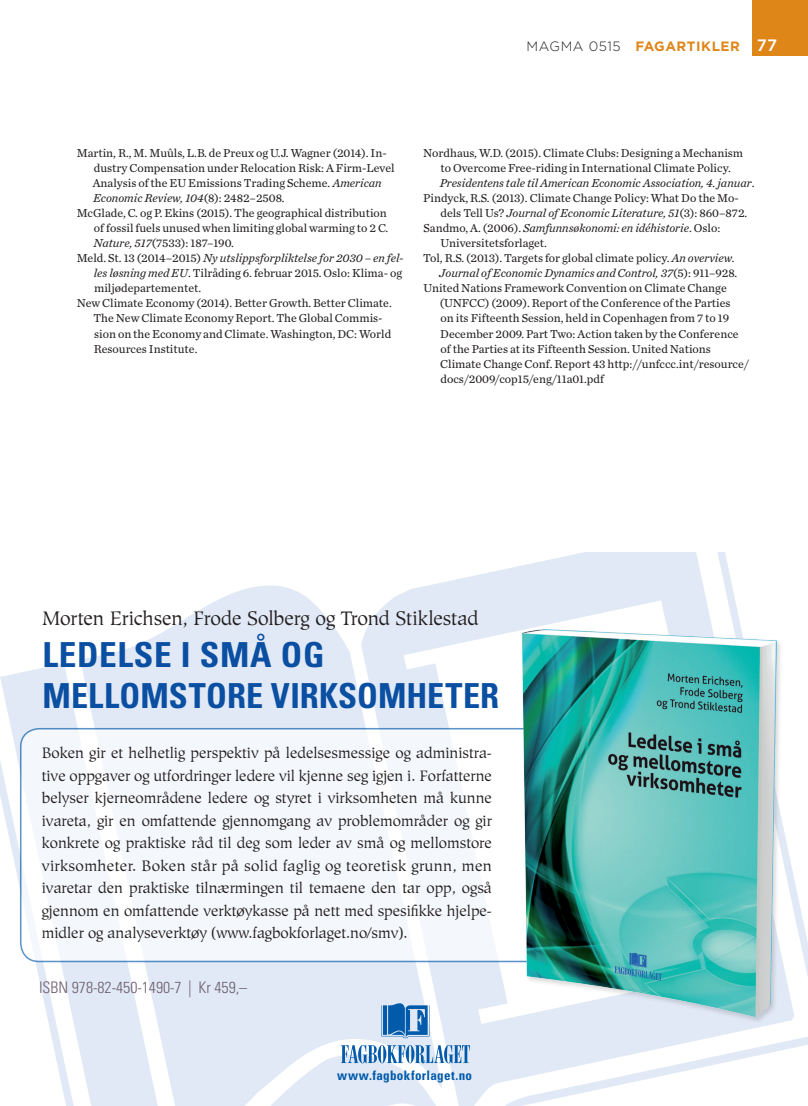
<style>
.page{position:relative;width:808px;height:1106px;background:#fff}
.page>*{position:absolute;margin:0;border:0;box-sizing:border-box;transform-origin:0 0}
.t1{font:700 condensed 34.5px/41.4px "Univers";letter-spacing:.015em;color:#0a4fa2}
.t2{font:19.5px "Hiroshige";letter-spacing:-.01em;color:#231f20}
.t3{font:300 condensed 15.9px "Univers";color:#6d5f6d}
.t4{font:15px/22.5px "Hiroshige";color:#231f20;text-align:justify}
.t5{font:700 13.5px "Gotham";letter-spacing:.04em;color:#df8619}
.t6{font:700 condensed 13.05px "Univers";letter-spacing:.025em;color:#015aaa}
.rf1l_f{font:12px/15px "Chronicle Text G2";color:#231f20}
.s1{font-weight:300;color:#231f20}
.s2{font-weight:500;font-size:16.5px;color:#fff}
.s3{font-style:italic}
.s4{font-size:16.8px;color:#7f7180}
</style>
<div class="page">
<div style="left:753px;top:0;width:55px;height:55px;background:#df8619"></div>
<svg style="left:80px;top:585px;width:281px;height:521px;fill:#e1e9f6"></svg>
<svg style="left:0;top:663px;width:167px;height:443px;fill:#e1e9f6"></svg>
<svg style="left:361px;top:552px;width:425px;height:554px;fill:#e1e9f6"></svg>
<svg style="left:381px;top:1003px;width:48px;height:35px;background:#4f8cc4"></svg>
<svg style="left:237px;top:1044px;width:233px;height:62px"></svg>
<div style="left:21px;top:728px;width:675px;height:233px;background:#f4f7fb;border-radius:18px"></div>
<div style="left:20px;top:728px;width:677px;height:234px;border:2px solid #015aaa;border-radius:18px"></div>
<img style="left:482px;top:589px;width:326px;height:460px">
<p class="t5" style="left:527px;top:37px;width:252px"><span class="s1">MAGMA 0515</span> FAGARTIKLER <span class="s2">77</span></p>
<p class="rf1l_f" style="left:93px;top:145px;width:303px;text-indent:-16px">Martin, R., M. Muûls, L.B. de Preux og U.J. Wagner (2014). In&shy;dustry Compensation under Relocation Risk: A Firm-Level Analysis of the EU Emissions Trading Scheme. <span class="s3">American Economic Review, 104</span>(8): 2482–2508.</p>
<p class="rf1l_f" style="left:93px;top:205px;width:296px;text-align:justify;text-indent:-17px">McGlade, C. og P. Ekins (2015). The geographical distribution of fossil fuels unused when limiting global warming to 2 C.<br><span class="s3">Nature, 517</span>(7533): 187–190.</p>
<p class="rf1l_f" style="left:94px;top:250px;width:311px;text-indent:-17px">Meld. St. 13 (2014–2015) <span class="s3">Ny utslippsforpliktelse for 2030 – en fel&shy;les løsning med EU</span>. Tilråding 6. februar 2015. Oslo: Klima- og miljødepartementet.</p>
<p class="rf1l_f" style="left:94px;top:295px;width:300px;text-indent:-17px">New Climate Economy (2014). Better Growth. Better Climate.<br>The New Climate Economy Report. The Global Commis&shy;sion on the Economy and Climate. Washington, DC: World Resources Institute.</p>
<p class="rf1l_f" style="left:440px;top:145px;width:316px;text-indent:-16px">Nordhaus, W.D. (2015). Climate Clubs: Designing a Mechanism to Overcome Free-riding in International Climate Policy.<br><span class="s3">Presidentens tale til American Economic Association, 4. januar</span>.</p>
<p class="rf1l_f" style="left:440px;top:190px;width:308px;text-indent:-17px">Pindyck, R.S. (2013). Climate Change Policy: What Do the Mo&shy;dels Tell Us? <span class="s3">Journal of Economic Literature, 51</span>(3): 860–872.</p>
<p class="rf1l_f" style="left:440px;top:220px;width:281px;text-indent:-17px">Sandmo, A. (2006). <span class="s3">Samfunnsøkonomi: en idéhistorie</span>. Oslo:<br>Universitetsforlaget.</p>
<p class="rf1l_f" style="left:423px;top:250px;width:316px;text-align:right">Tol, R.S. (2013). Targets for global climate policy. <span class="s3">An overview.<br>Journal of Economic Dynamics and Control, 37</span>(5): 911–928.</p>
<p class="rf1l_f" style="left:440px;top:280px;width:311px;text-indent:-16px">United Nations Framework Convention on Climate Change (UNFCC) (2009). Report of the Conference of the Parties<br>on its Fifteenth Session, held in Copenhagen from 7 to 19<br>December 2009. Part Two: Action taken by the Conference of the Parties at its Fifteenth Session. United Nations Climate Change Conf. Report 43 http://unfccc.int/resource/ docs/2009/cop15/eng/11a01.pdf</p>
<h2 class="t2" style="left:42px;top:607px;width:437px">Morten Erichsen, Frode Solberg og Trond Stiklestad</h2>
<h1 class="t1" style="left:42px;top:633px;width:458px">LEDELSE I SMÅ OG<br>MELLOMSTORE VIRKSOMHETER</h1>
<p class="t4" style="left:42px;top:741px;width:452px">Boken gir et helhetlig perspektiv på ledelsesmessige og administra&shy;tive oppgaver og utfordringer ledere vil kjenne seg igjen i. Forfatterne belyser kjerneområdene ledere og styret i virksomheten må kunne ivareta, gir en omfattende gjennomgang av problemområder og gir konkrete og praktiske råd til deg som leder av små og mellomstore virksomheter. Boken står på solid faglig og teoretisk grunn, men ivaretar den praktiske tilnærmingen til temaene den tar opp, også gjennom en omfattende verktøykasse på nett med spesifikke hjelpe&shy;midler og analyseverktøy (www.fagbokforlaget.no/smv).</p>
<h3 class="t3" style="left:39px;top:978px;width:210px">ISBN 978-82-450-1490-7 <span class="s4">|</span> Kr 459,–</h3>
<p class="t6" style="left:337px;top:1067px;width:136px">www.fagbokforlaget.no</p>
</div>
